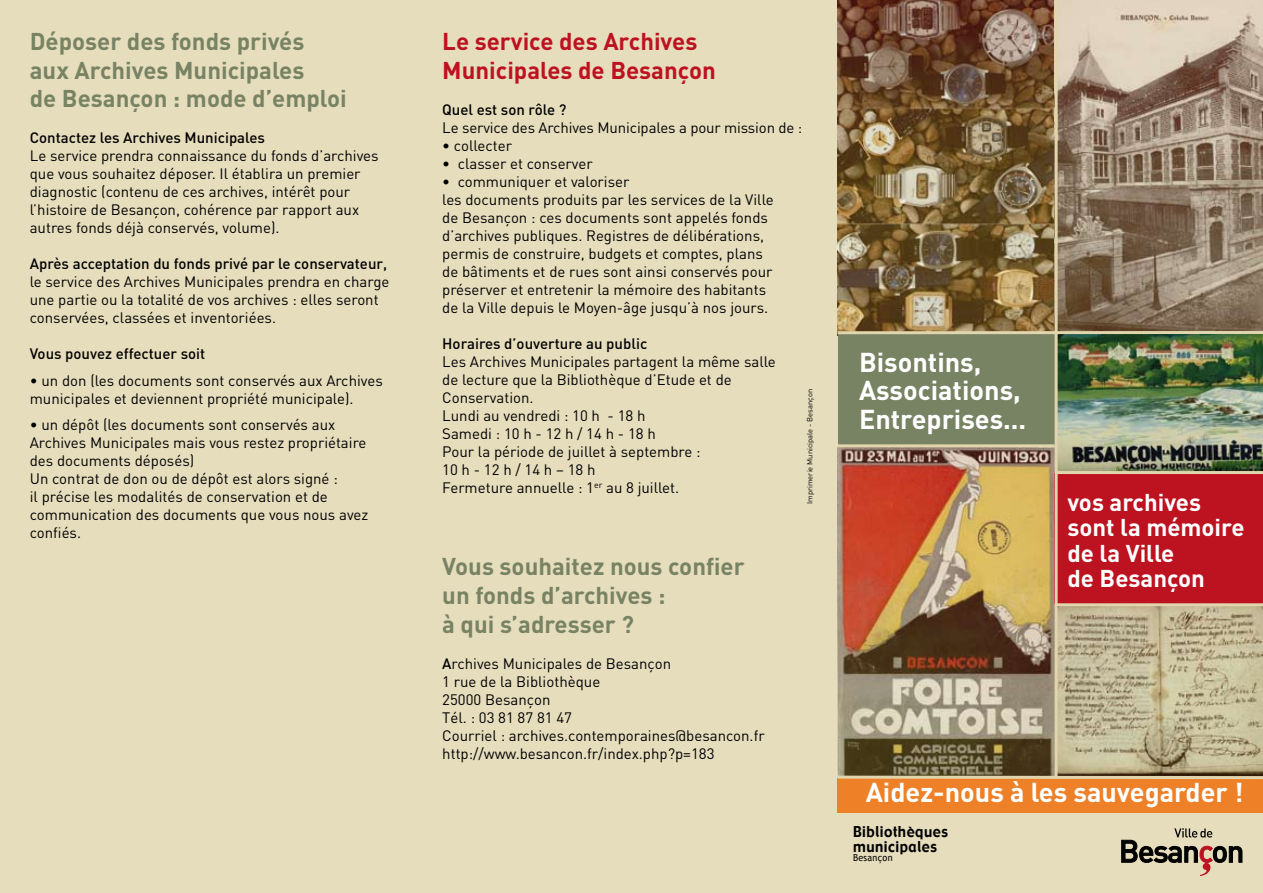
<style>
.page{position:relative;width:1263px;height:893px;background:#e6ddbd}
.page>*{position:absolute;margin:0;border:0;box-sizing:border-box;transform-origin:0 0}
.t1{font:700 27px/28.5px "DIN";color:#fff}
.t2{font:700 24px/28.8px "DIN";color:#788364}
.t3{font:700 24px/25.5px "DIN";color:#fff}
.t4{font:700 24px/28.8px "DIN";color:#bd1220}
.t5{font:15px/18px "DIN";color:#000}
.t6{font:500 15px "DIN";color:#000}
.t7{font:14.7px/14.7px "Gadget";letter-spacing:.04em;color:#000;scale:.93 1}
.t8{font:9.75px "Trebuchet MS";letter-spacing:.03em;color:#000;scale:.93 1}
.t9{font:7.5px "DIN";color:#000}
.s1{font-weight:500}
</style>
<div class="page">
<img style="left:838px;top:0;width:216px;height:331px">
<img style="left:1057px;top:606px;width:206px;height:168px">
<img style="left:1057px;top:0;width:206px;height:471px">
<img style="left:838px;top:448px;width:216px;height:326px">
<div style="left:838px;top:333px;width:216px;height:112px;background:#788364"></div>
<div style="left:1054px;top:473px;width:209px;height:132px;background:#bd1220"></div>
<svg style="left:1121px;top:828px;width:121px;height:48px"></svg>
<div style="left:838px;top:778px;width:425px;height:35px;background:#ee8028"></div>
<hr style="left:838px;top:331px;width:425px;height:3px;background:#e0d5ad">
<svg style="left:837px;top:774px;width:426px;height:7px"></svg>
<hr style="left:1056px;top:471px;width:207px;height:3px;background:#e0d5ad">
<hr style="left:838px;top:444px;width:216px;height:3px;background:#e0d5ad">
<hr style="left:1054px;top:603px;width:209px;height:3px;background:#e0d5ad">
<hr style="left:1054px;top:0;width:3px;height:776px;background:#e0d5ad">
<h2 class="t2" style="left:30px;top:26px;width:319px">Déposer des fonds privés aux Archives Municipales<br>de Besançon : mode d’emploi</h2>
<p class="t6" style="left:30px;top:128px;width:237px">Contactez les Archives Municipales</p>
<p class="t5" style="left:30px;top:147px;width:350px">Le service prendra connaissance du fonds d’archives que vous souhaitez déposer. Il établira un premier diagnostic (contenu de ces archives, intérêt pour l’histoire de Besançon, cohérence par rapport aux autres fonds déjà conservés, volume).</p>
<p class="t6" style="left:30px;top:254px;width:359px">Après acceptation du fonds privé par le conservateur,</p>
<p class="t5" style="left:30px;top:273px;width:361px">le service des Archives Municipales prendra en charge une partie ou la totalité de vos archives : elles seront conservées, classées et inventoriées.</p>
<p class="t6" style="left:30px;top:344px;width:177px">Vous pouvez effectuer soit</p>
<p class="t5" style="left:30px;top:371px;width:355px">• un don (les documents sont conservés aux Archives municipales et deviennent propriété municipale).</p>
<p class="t5" style="left:30px;top:416px;width:340px">• un dépôt (les documents sont conservés aux Archives Municipales mais vous restez propriétaire des documents déposés)<br>Un contrat de don ou de dépôt est alors signé :<br>il précise les modalités de conservation et de communication des documents que vous nous avez confiés.</p>
<h2 class="t4" style="left:442px;top:26px;width:275px">Le service des Archives<br>Municipales de Besançon</h2>
<p class="t6" style="left:442px;top:100px;width:126px">Quel est son rôle ?</p>
<p class="t5" style="left:442px;top:118px;width:362px">Le service des Archives Municipales a pour mission de :</p>
<p class="t5" style="left:442px;top:136px;width:71px">• collecter</p>
<p class="t5" style="left:442px;top:154px;width:152px">• classer et conserver</p>
<p class="t5" style="left:442px;top:172px;width:333px">• communiquer et valoriser<br>les documents produits par les services de la Ville de Besançon : ces documents sont appelés fonds d’archives publiques. Registres de délibérations, permis de construire, budgets et comptes, plans de bâtiments et de rues sont ainsi conservés pour préserver et entretenir la mémoire des habitants de la Ville depuis le Moyen-âge jusqu’à nos jours.</p>
<p class="t6" style="left:442px;top:334px;width:207px">Horaires d’ouverture au public</p>
<p class="t5" style="left:442px;top:352px;width:335px">Les Archives Municipales partagent la même salle de lecture que la Bibliothèque d’Etude et de<br>Conservation.<br>Lundi au vendredi : 10 h - 18 h<br>Samedi : 10 h - 12 h / 14 h - 18 h<br>Pour la période de juillet à septembre :<br>10 h - 12 h / 14 h – 18 h<br>Fermeture annuelle : 1<sup>er</sup> au 8 juillet.</p>
<p class="t9" style="left:805px;top:504px;width:116px;rotate:-90deg">Imprimerie Municipale - Besançon</p>
<h2 class="t2" style="left:442px;top:551px;width:304px">Vous souhaitez nous confier un fonds d’archives :<br>à qui s’adresser ?</h2>
<p class="t5" style="left:442px;top:654px;width:324px"><span class="s1">A</span>rchives Municipales de Besançon<br>1 rue de la Bibliothèque<br>25000 Besançon<br>Tél. : 03 81 87 81 47<br>Courriel : archives.contemporaines@besancon.fr http://www.besancon.fr/index.php?p=183</p>
<h1 class="t1" style="left:859px;top:347px;width:169px">Bisontins,<br>Associations,<br>Entreprises...</h1>
<h2 class="t3" style="left:1067px;top:488px;width:179px">vos archives sont la mémoire de la Ville<br>de Besançon</h2>
<h1 class="t1" style="left:866px;top:777px;width:379px">Aidez-nous à les sauvegarder !</h1>
<p class="t7" style="left:853px;top:825px;width:104px">Bibliothèques municipales</p>
<p class="t8" style="left:853px;top:852px;width:44px">Besançon</p>
</div>
